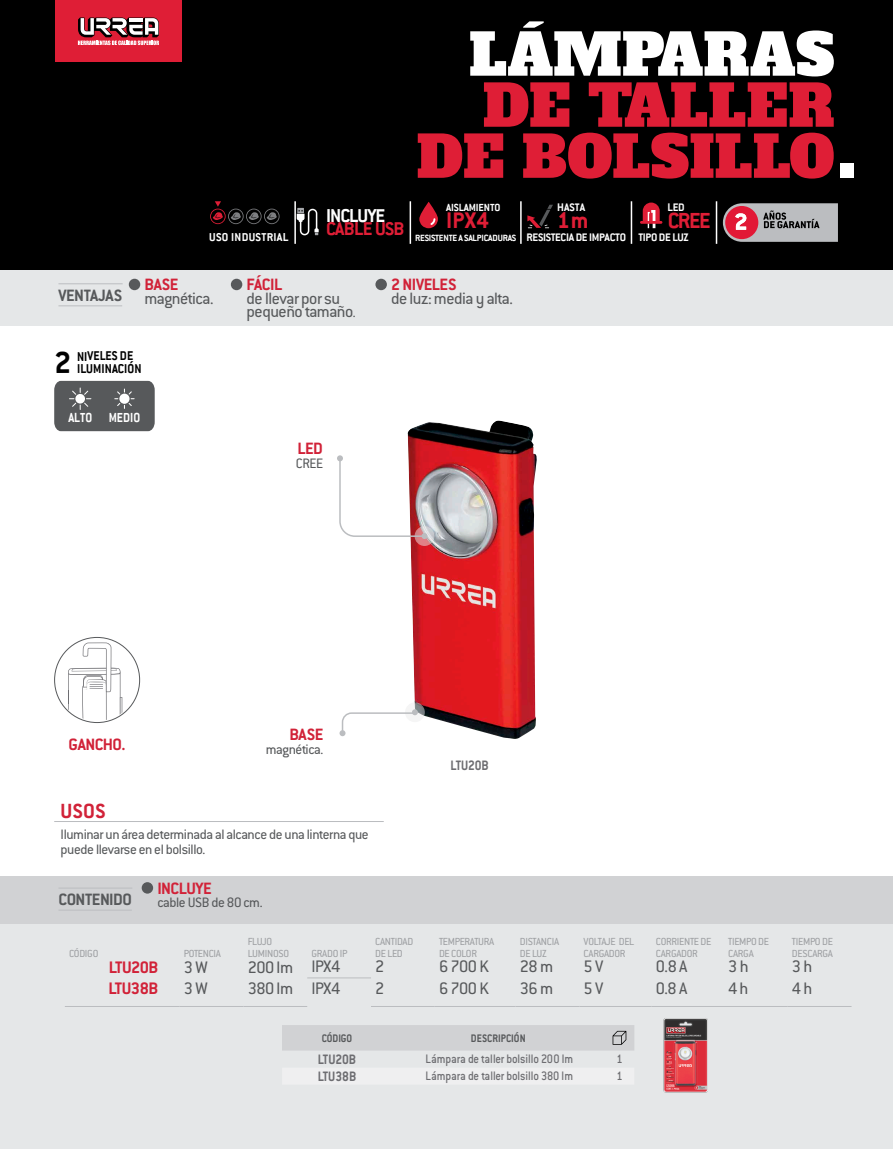
<style>
.page{position:relative;width:893px;height:1149px;background:#fff}
.page>*{position:absolute;margin:0;border:0;box-sizing:border-box;transform-origin:0 0}
.t1{font:57px/51px "Alfa Slab One";color:#df1e36}
.t2{font:57px "Alfa Slab One";color:#fff}
.t3{font:700 33.45px "Conduit ITC";color:#000}
.t4{font:700 25.05px "Conduit ITC";color:#df1e36}
.t5{font:700 24.75px "Conduit ITC";color:#df1e36}
.t6{font:700 24.15px "Conduit ITC";color:#df1e36}
.t7{font:700 22.5px "Conduit ITC Std";color:#d12238}
.t8{font:700 20.4px "Conduit ITC";letter-spacing:-.05em;color:#fff}
.t9{font:18.3px "Conduit ITC Std";letter-spacing:-.025em;color:#57595b}
.t10{font:700 18.3px "Conduit ITC Std";letter-spacing:-.025em;color:#d12238}
.t11{font:18px/13.5px "Conduit ITC Std";letter-spacing:-.025em;color:#57595b}
.t12{font:700 18px "Conduit ITC Std";letter-spacing:-.025em;color:#d12238}
.t13{font:700 18px "Conduit ITC Std";letter-spacing:-.025em;color:#57595b}
.t14{font:15px/15px "Conduit ITC Std";letter-spacing:-.025em;color:#57595b}
.t15{font:700 15px "Conduit ITC Std";color:#6d6d71;scale:.9 1}
.t16{font:700 14.4px "Conduit ITC";color:#fff;scale:.9 1}
.t17{font:700 14.1px "Conduit ITC";letter-spacing:-.005em;color:#000;scale:.93 1}
.t18{font:500 13.5px "Conduit ITC Std";letter-spacing:-.005em;color:#6d6d71;scale:.9 1}
.t19{font:700 12.6px "Conduit ITC";letter-spacing:.015em;color:#fff}
.t20{font:700 12px "Conduit ITC";letter-spacing:-.025em;color:#fff}
.t21{font:700 12px "Conduit ITC Std";color:#57595b;scale:.9 1}
.t22{font:700 11.4px "Conduit ITC";letter-spacing:-.01em;color:#fff}
.t23{font:11.25px/12px "Conduit ITC Std";letter-spacing:-.025em;color:#9d9fa2}
.t24{font:700 9.9px "Conduit ITC";letter-spacing:-.03em;color:#fff}
.s1{font-size:87px;color:#fff}
.s2{font-size:15px}
</style>
<div class="page">
<div style="left:0;top:270px;width:893px;height:56px;background:#e5e7e8"></div>
<div style="left:0;top:0;width:893px;height:270px;background:#000"></div>
<div style="left:0;top:923px;width:893px;height:225px;background:#e5e7e8"></div>
<div style="left:0;top:876px;width:893px;height:47px;background:#d1d2d4"></div>
<hr style="left:58px;top:283px;width:65px;height:1px;background:#bbbdc0">
<hr style="left:58px;top:305px;width:64px;height:1px;background:#bbbdc0">
<div style="left:129px;top:279px;width:11px;height:11px;background:#57595b;border-radius:50%"></div>
<div style="left:231px;top:279px;width:11px;height:11px;background:#57595b;border-radius:50%"></div>
<div style="left:375px;top:279px;width:12px;height:11px;background:#57595b;border-radius:50%"></div>
<div style="left:282px;top:1025px;width:352px;height:25px;background:#d1d2d4"></div>
<hr style="left:54px;top:820px;width:330px;height:1px;background:#bbbdc0">
<img style="left:663px;top:1018px;width:45px;height:75px">
<hr style="left:58px;top:887px;width:74px;height:1px;background:#bbbdc0">
<hr style="left:58px;top:909px;width:74px;height:1px;background:#bbbdc0">
<div style="left:142px;top:881px;width:11px;height:12px;background:#57595b;border-radius:50%"></div>
<hr style="left:307px;top:977px;width:64px;height:1px;background:#bbbdc0">
<hr style="left:65px;top:1005px;width:115px;height:1px;background:#bbbdc0">
<hr style="left:180px;top:1005px;width:63px;height:1px;background:#bbbdc0">
<hr style="left:243px;top:1005px;width:64px;height:1px;background:#bbbdc0">
<hr style="left:371px;top:1005px;width:64px;height:1px;background:#bbbdc0">
<hr style="left:435px;top:1005px;width:81px;height:1px;background:#bbbdc0">
<hr style="left:516px;top:1005px;width:63px;height:1px;background:#bbbdc0">
<hr style="left:579px;top:1005px;width:73px;height:1px;background:#bbbdc0">
<hr style="left:652px;top:1005px;width:72px;height:1px;background:#bbbdc0">
<hr style="left:724px;top:1005px;width:64px;height:1px;background:#bbbdc0">
<hr style="left:788px;top:1005px;width:63px;height:1px;background:#bbbdc0">
<img style="left:408px;top:420px;width:129px;height:318px">
<svg style="left:405px;top:702px;width:20px;height:20px"></svg>
<svg style="left:415px;top:526px;width:19px;height:20px"></svg>
<svg style="left:337px;top:455px;width:90px;height:84px"></svg>
<svg style="left:339px;top:709px;width:79px;height:27px"></svg>
<hr style="left:520px;top:201px;width:2px;height:43px;background:#fff">
<hr style="left:631px;top:201px;width:1px;height:43px;background:#fff">
<hr style="left:716px;top:201px;width:1px;height:43px;background:#fff">
<hr style="left:294px;top:201px;width:2px;height:43px;background:#fff">
<hr style="left:410px;top:201px;width:1px;height:43px;background:#fff">
<svg style="left:210px;top:201px;width:70px;height:23px"></svg>
<svg style="left:297px;top:208px;width:22px;height:27px"></svg>
<svg style="left:419px;top:202px;width:19px;height:26px"></svg>
<svg style="left:527px;top:205px;width:26px;height:23px"></svg>
<svg style="left:643px;top:202px;width:17px;height:26px"></svg>
<hr style="left:640px;top:221px;width:22px;height:3px;background:#df1e36">
<svg style="left:723px;top:203px;width:115px;height:39px;background:#ad8d94"></svg>
<svg style="left:54px;top:381px;width:101px;height:50px;background:#606264"></svg>
<svg style="left:55px;top:637px;width:85px;height:85px"></svg>
<div style="left:55px;top:0;width:127px;height:62px;background:#df1e36"></div>
<svg style="left:78px;top:18px;width:81px;height:27px"></svg>
<h3 class="t13" style="left:58px;top:284px;width:65px">VENTAJAS</h3>
<p class="t19" style="left:209px;top:229px;width:81px">USO INDUSTRIAL</p>
<h1 class="t2" style="left:469px;top:17px;width:367px">LÁMPARAS</h1>
<h1 class="t1" style="left:416px;top:81px;width:443px;text-indent:66px">DE TALLER<br>DE BOLSILLO<span class="s1">.</span></h1>
<p class="t22" style="left:446px;top:200px;width:56px">AISLAMIENTO</p>
<h3 class="t8" style="left:326px;top:203px;width:61px">INCLUYE</h3>
<p class="t24" style="left:326px;top:232px;width:192px"><sup>CABLE</sup> <sup>USB</sup> RESISTENTE A SALPICADURAS</p>
<h3 class="t5" style="left:446px;top:206px;width:44px">IPX4</h3>
<p class="t20" style="left:557px;top:200px;width:29px">HASTA</p>
<p class="t20" style="left:527px;top:230px;width:101px">RESISTECIA DE IMPACTO</p>
<h3 class="t4" style="left:557px;top:206px;width:33px">1 m</h3>
<p class="t20" style="left:668px;top:200px;width:19px">LED</p>
<h3 class="t6" style="left:668px;top:206px;width:44px">CREE</h3>
<p class="t20" style="left:638px;top:230px;width:52px">TIPO DE LUZ</p>
<h3 class="t12" style="left:145px;top:273px;width:35px">BASE</h3>
<h3 class="t11" style="left:145px;top:290px;width:71px">magnética.</h3>
<h3 class="t12" style="left:247px;top:273px;width:37px">FÁCIL</h3>
<h3 class="t11" style="left:247px;top:290px;width:111px">de llevar por su pequeño tamaño<span class="s2">.</span></h3>
<h3 class="t12" style="left:391px;top:273px;width:67px">2 NIVELES</h3>
<h3 class="t11" style="left:391px;top:290px;width:123px">de luz: media y alta.</h3>
<p class="t17" style="left:77px;top:347px;width:62px">NIVELES DE</p>
<h2 class="t3" style="left:54px;top:343px;width:19px">2</h2>
<p class="t17" style="left:77px;top:360px;width:71px">ILUMINACIÓN</p>
<p class="t16" style="left:68px;top:409px;width:81px">ALTO MEDIO</p>
<h3 class="t12" style="left:297px;top:437px;width:27px">LED</h3>
<h3 class="t14" style="left:296px;top:455px;width:29px">CREE</h3>
<h3 class="t12" style="left:69px;top:732px;width:58px">GANCHO.</h3>
<h3 class="t12" style="left:289px;top:723px;width:35px">BASE</h3>
<h3 class="t14" style="left:266px;top:741px;width:59px">magnética.</h3>
<h3 class="t7" style="left:61px;top:796px;width:47px">USOS</h3>
<h3 class="t14" style="left:61px;top:826px;width:310px">Iluminar un área determinada al alcance de una linterna que puede llevarse en el bolsillo.</h3>
<h3 class="t13" style="left:58px;top:888px;width:75px">CONTENIDO</h3>
<h3 class="t12" style="left:157px;top:876px;width:56px">INCLUYE</h3>
<h3 class="t14" style="left:157px;top:894px;width:107px">cable USB de 80 cm.</h3>
<h3 class="t15" style="left:451px;top:756px;width:44px">LTU20B</h3>
<p class="t23" style="left:69px;top:946px;width:31px">CÓDIGO</p>
<p class="t23" style="left:184px;top:946px;width:39px">POTENCIA</p>
<p class="t23" style="left:248px;top:934px;width:43px">FLUJO<br>LUMINOSO</p>
<p class="t23" style="left:311px;top:946px;width:37px">GRADO IP</p>
<p class="t23" style="left:375px;top:934px;width:40px">CANTIDAD<br>DE LED</p>
<p class="t23" style="left:439px;top:934px;width:57px">TEMPERATURA<br>DE COLOR</p>
<p class="t23" style="left:520px;top:934px;width:41px">DISTANCIA<br>DE LUZ</p>
<p class="t23" style="left:584px;top:934px;width:52px">VOLTAJE DEL<br>CARGADOR</p>
<p class="t23" style="left:656px;top:934px;width:57px">CORRIENTE DE<br>CARGADOR</p>
<p class="t23" style="left:728px;top:934px;width:42px">TIEMPO DE<br>CARGA</p>
<p class="t23" style="left:792px;top:934px;width:43px">TIEMPO DE<br>DESCARGA</p>
<h3 class="t10" style="left:109px;top:955px;width:51px">LTU20B</h3>
<h3 class="t9" style="left:184px;top:955px;width:25px">3 W</h3>
<h3 class="t9" style="left:248px;top:955px;width:94px">200 lm IPX4</h3>
<h3 class="t9" style="left:375px;top:955px;width:11px">2</h3>
<h3 class="t9" style="left:439px;top:955px;width:51px">6 700 K</h3>
<h3 class="t9" style="left:520px;top:955px;width:35px">28 m</h3>
<h3 class="t9" style="left:584px;top:955px;width:21px">5 V</h3>
<h3 class="t9" style="left:656px;top:955px;width:33px">0.8 A</h3>
<h3 class="t9" style="left:728px;top:955px;width:22px">3 h</h3>
<h3 class="t9" style="left:792px;top:955px;width:22px">3 h</h3>
<h3 class="t10" style="left:108px;top:976px;width:51px">LTU38B</h3>
<h3 class="t9" style="left:184px;top:976px;width:25px">3 W</h3>
<h3 class="t9" style="left:248px;top:976px;width:94px">380 lm IPX4</h3>
<h3 class="t9" style="left:375px;top:976px;width:11px">2</h3>
<h3 class="t9" style="left:439px;top:976px;width:51px">6 700 K</h3>
<h3 class="t9" style="left:520px;top:976px;width:35px">36 m</h3>
<h3 class="t9" style="left:584px;top:976px;width:21px">5 V</h3>
<h3 class="t9" style="left:656px;top:976px;width:33px">0.8 A</h3>
<h3 class="t9" style="left:728px;top:976px;width:22px">4 h</h3>
<h3 class="t9" style="left:792px;top:976px;width:22px">4 h</h3>
<p class="t21" style="left:322px;top:1030px;width:35px">CÓDIGO</p>
<p class="t21" style="left:471px;top:1030px;width:62px">DESCRIPCIÓN</p>
<h3 class="t15" style="left:318px;top:1049px;width:44px">LTU20B</h3>
<p class="t18" style="left:426px;top:1050px;width:165px">Lámpara de taller bolsillo 200 lm</p>
<p class="t18" style="left:616px;top:1050px;width:8px">1</p>
<h3 class="t15" style="left:318px;top:1066px;width:44px">LTU38B</h3>
<p class="t18" style="left:426px;top:1067px;width:165px">Lámpara de taller bolsillo 380 lm</p>
<p class="t18" style="left:616px;top:1067px;width:8px">1</p>
</div>
